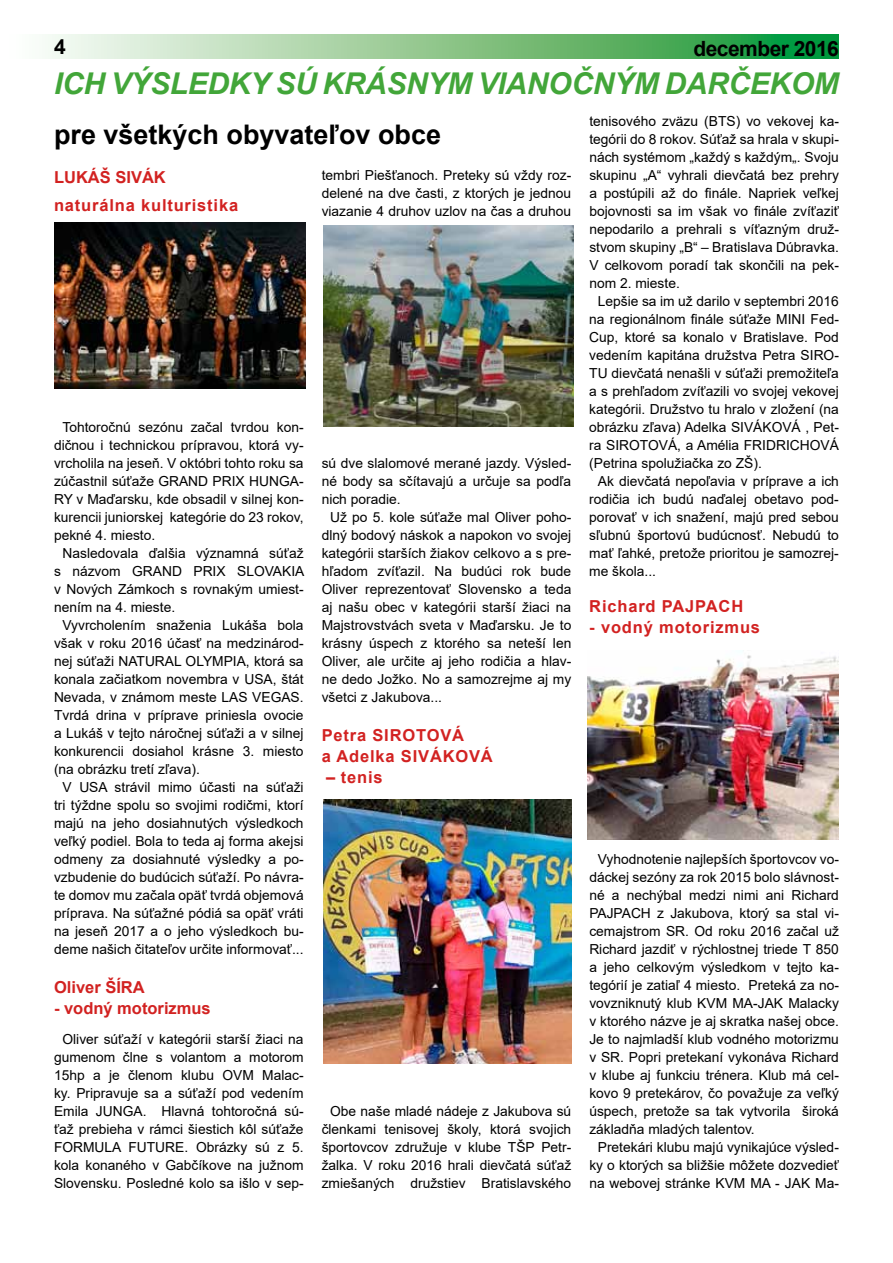
<style>
.page{position:relative;width:893px;height:1263px;background:#fff}
.page>*{position:absolute;margin:0;border:0;box-sizing:border-box;transform-origin:0 0}
.t1{font:italic 700 30px "Arial";letter-spacing:-.01em;color:#42a639}
.t2{font:700 27px "Arial";color:#000}
.t3{font:700 21px "Arial";letter-spacing:-.025em;color:#000}
.t4{font:700 16.5px/28.3px "Arial";letter-spacing:.05em;color:#d22221}
.t5{font:700 16.5px "Arial";color:#d22221}
.t6{font:13.8px/18px "Arial";color:#000;text-align:justify}
</style>
<div class="page">
<svg style="left:48px;top:34px;width:791px;height:24px;background:#86c68e"></svg>
<img style="left:323px;top:225px;width:250px;height:201px">
<img style="left:588px;top:655px;width:251px;height:184px">
<img style="left:323px;top:799px;width:249px;height:264px">
<img style="left:54px;top:222px;width:252px;height:166px">
<h3 class="t3" style="left:54px;top:32px;width:13px">4</h3>
<h3 class="t3" style="left:693px;top:34px;width:147px">december 2016</h3>
<h1 class="t1" style="left:54px;top:64px;width:786px">ICH VÝSLEDKY SÚ KRÁSNYM VIANOČNÝM DARČEKOM</h1>
<h2 class="t2" style="left:54px;top:115px;width:389px">pre všetkých obyvateľov obce</h2>
<p class="t4" style="left:54px;top:163px;width:186px">LUKÁŠ SIVÁK naturálna kulturistika</p>
<p class="t6" style="left:589px;top:112px;width:251px">tenisového zväzu (BTS) vo vekovej ka&shy;tegórii do 8 rokov. Súťaž sa hrala v skupi&shy;nách systémom „každý s každým„. Svoju skupinu „A“ vyhrali dievčatá bez prehry a postúpili až do finále. Napriek veľkej bojovnosti sa im však vo finále zvíťaziť nepodarilo a prehrali s víťazným druž&shy;stvom skupiny „B“ – Bratislava Dúbravka.<br>V celkovom poradí tak skončili na pek&shy;nom 2. mieste.</p>
<p class="t6" style="left:589px;top:292px;width:251px;text-indent:9px">Lepšie sa im už darilo v septembri 2016 na regionálnom finále súťaže MINI Fed-Cup, ktoré sa konalo v Bratislave. Pod vedením kapitána družstva Petra SIRO-TU dievčatá nenašli v súťaži premožiteľa a s prehľadom zvíťazili vo svojej vekovej kategórii. Družstvo tu hralo v zložení (na obrázku zľava) Adelka SIVÁKOVÁ , Pet&shy;ra SIROTOVÁ, a Amélia FRIDRICHOVÁ (Petrina spolužiačka zo ZŠ).</p>
<p class="t6" style="left:589px;top:472px;width:251px;text-indent:9px">Ak dievčatá nepoľavia v príprave a ich rodičia ich budú naďalej obetavo pod&shy;porovať v ich snažení, majú pred sebou sľubnú športovú budúcnosť. Nebudú to mať ľahké, pretože prioritou je samozrej&shy;me škola...</p>
<p class="t4" style="left:589px;top:592px;width:155px">Richard PAJPACH</p>
<p class="t4" style="left:589px;top:613px;width:172px">- vodný motorizmus</p>
<p class="t6" style="left:322px;top:166px;width:251px">tembri Piešťanoch. Preteky sú vždy roz&shy;delené na dve časti, z ktorých je jednou viazanie 4 druhov uzlov na čas a druhou</p>
<p class="t6" style="left:54px;top:418px;width:251px;text-indent:9px">Tohtoročnú sezónu začal tvrdou kon&shy;dičnou i technickou prípravou, ktorá vy&shy;vrcholila na jeseň. V októbri tohto roku sa zúčastnil súťaže GRAND PRIX HUNGA-RY v Maďarsku, kde obsadil v silnej kon&shy;kurencii juniorskej kategórie do 23 rokov, pekné 4. miesto.</p>
<p class="t6" style="left:54px;top:544px;width:252px;text-indent:9px">Nasledovala ďalšia významná súťaž s názvom GRAND PRIX SLOVAKIA v Nových Zámkoch s rovnakým umiest&shy;nením na 4. mieste.</p>
<p class="t6" style="left:54px;top:616px;width:251px;text-indent:9px">Vyvrcholením snaženia Lukáša bola však v roku 2016 účasť na medzinárod&shy;nej súťaži NATURAL OLYMPIA, ktorá sa konala začiatkom novembra v USA, štát Nevada, v známom meste LAS VEGAS.<br>Tvrdá drina v príprave priniesla ovocie a Lukáš v tejto náročnej súťaži a v silnej konkurencii dosiahol krásne 3. miesto (na obrázku tretí zľava).</p>
<p class="t6" style="left:54px;top:778px;width:251px;text-indent:8px">V USA strávil mimo účasti na súťaži tri týždne spolu so svojimi rodičmi, ktorí majú na jeho dosiahnutých výsledkoch veľký podiel. Bola to teda aj forma akejsi odmeny za dosiahnuté výsledky a po&shy;vzbudenie do budúcich súťaží. Po návra&shy;te domov mu začala opäť tvrdá objemová príprava. Na súťažné pódiá sa opäť vráti na jeseň 2017 a o jeho výsledkoch bu&shy;deme našich čitateľov určite informovať...</p>
<p class="t5" style="left:54px;top:975px;width:92px">Oliver ŠÍRA</p>
<p class="t5" style="left:54px;top:996px;width:158px">- vodný motorizmus</p>
<p class="t6" style="left:54px;top:1030px;width:251px;text-indent:9px">Oliver súťaží v kategórii starší žiaci na gumenom člne s volantom a motorom 15hp a je členom klubu OVM Malac&shy;ky. Pripravuje sa a súťaží pod vedením Emila JUNGA. Hlavná tohtoročná sú&shy;ťaž prebieha v rámci šiestich kôl súťaže FORMULA FUTURE. Obrázky sú z 5. kola konaného v Gabčíkove na južnom Slovensku. Posledné kolo sa išlo v sep-</p>
<p class="t6" style="left:322px;top:454px;width:251px">sú dve slalomové merané jazdy. Výsled&shy;né body sa sčítavajú a určuje sa podľa nich poradie.</p>
<p class="t6" style="left:322px;top:508px;width:251px;text-indent:9px">Už po 5. kole súťaže mal Oliver poho&shy;dlný bodový náskok a napokon vo svojej kategórii starších žiakov celkovo a s pre&shy;hľadom zvíťazil. Na budúci rok bude Oliver reprezentovať Slovensko a teda aj našu obec v kategórii starší žiaci na Majstrovstvách sveta v Maďarsku. Je to krásny úspech z ktorého sa neteší len Oliver, ale určite aj jeho rodičia a hlav&shy;ne dedo Jožko. No a samozrejme aj my všetci z Jakubova...</p>
<p class="t4" style="left:322px;top:725px;width:173px;line-height:21px">Petra SIROTOVÁ<br>a Adelka SIVÁKOVÁ</p>
<p class="t4" style="left:326px;top:763px;width:58px">– tenis</p>
<p class="t6" style="left:589px;top:850px;width:251px;text-indent:9px">Vyhodnotenie najlepších športovcov vo&shy;dáckej sezóny za rok 2015 bolo slávnost&shy;né a nechýbal medzi nimi ani Richard PAJPACH z Jakubova, ktorý sa stal vi&shy;cemajstrom SR. Od roku 2016 začal už Richard jazdiť v rýchlostnej triede T 850 a jeho celkovým výsledkom v tejto ka&shy;tegórií je zatiaľ 4 miesto. Preteká za no&shy;vovzniknutý klub KVM MA-JAK Malacky v ktorého názve je aj skratka našej obce.<br>Je to najmladší klub vodného motorizmu v SR. Popri pretekaní vykonáva Richard v klube aj funkciu trénera. Klub má cel&shy;kovo 9 pretekárov, čo považuje za veľký úspech, pretože sa tak vytvorila široká základňa mladých talentov.</p>
<p class="t6" style="left:589px;top:1138px;width:251px;text-indent:9px">Pretekári klubu majú vynikajúce výsled&shy;ky o ktorých sa bližšie môžete dozvedieť na webovej stránke KVM MA - JAK Ma-</p>
<p class="t6" style="left:322px;top:1102px;width:251px;text-indent:9px">Obe naše mladé nádeje z Jakubova sú členkami tenisovej školy, ktorá svojich športovcov združuje v klube TŠP Petr&shy;žalka. V roku 2016 hrali dievčatá súťaž zmiešaných družstiev Bratislavského</p>
</div>
